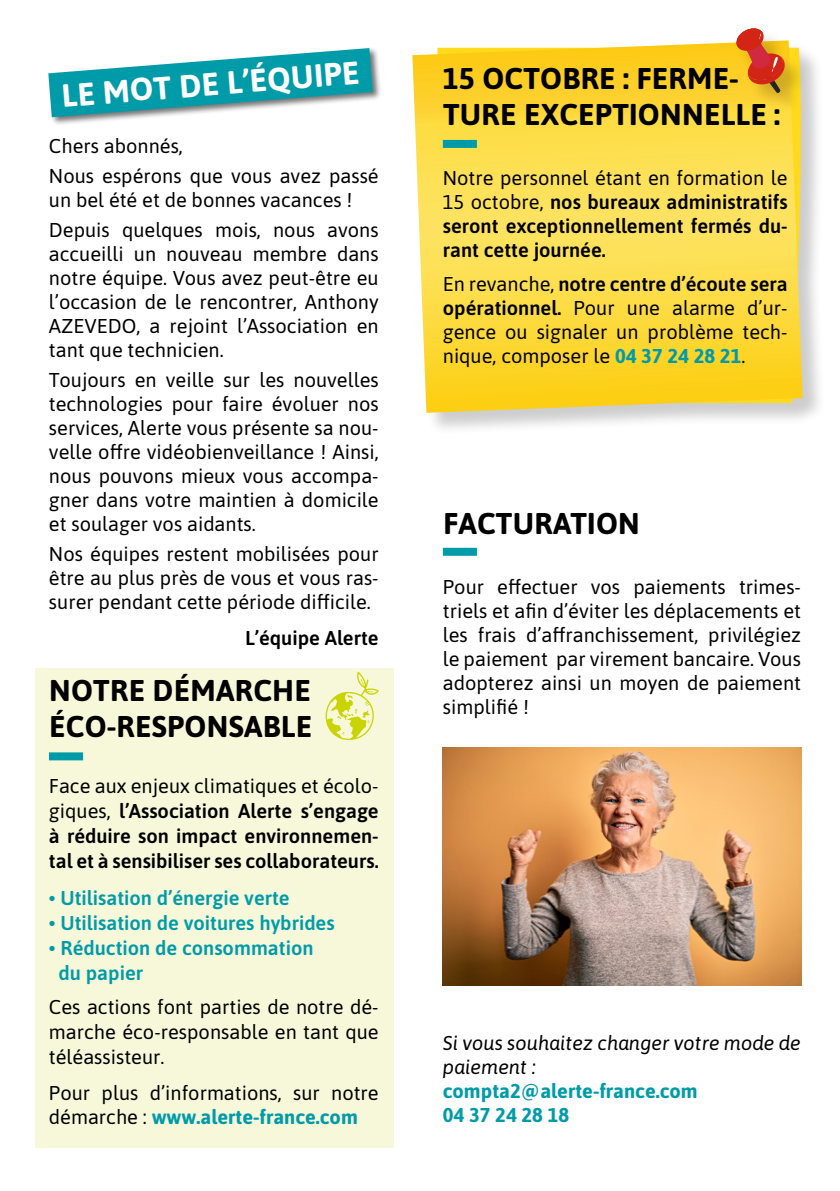
<style>
.page{position:relative;width:840px;height:1191px;background:#fff}
.page>*{position:absolute;margin:0;border:0;box-sizing:border-box;transform-origin:0 0}
.t1{font:700 32px "Asap";color:#fff}
.t2{font:700 30px/36px "Asap";letter-spacing:.01em;color:#000}
.t3{font:20px/24px "Asap";color:#000;text-align:justify}
.t4{font:600 20px/25px "Asap";color:#000;text-align:justify}
.t5{font:600 20px/25px "Asap";color:#009ba9}
.t6{font:italic 20px/24px "Asap";color:#000}
.t7{font:700 20px/24px "Asap";color:#009ba9}
.s1{font-weight:400}
.s2{font-weight:700;color:#009ba9}
.s3{font-weight:600}
</style>
<div class="page">
<div style="left:412px;top:41px;width:413px;height:394px;background:#000;opacity:.2"></div>
<img style="left:412px;top:41px;width:390px;height:372px">
<div style="left:35px;top:669px;width:358px;height:479px;background:#f7f8d9"></div>
<div style="left:47px;top:47px;width:334px;height:79px;background:#000;opacity:.55"></div>
<svg style="left:47px;top:47px;width:326px;height:71px"></svg>
<svg style="left:325px;top:672px;width:53px;height:68px"></svg>
<div style="left:49px;top:752px;width:34px;height:8px;background:#009ba9"></div>
<div style="left:442px;top:548px;width:34px;height:8px;background:#009ba9"></div>
<img style="left:442px;top:747px;width:358px;height:239px">
<div style="left:736px;top:30px;width:71px;height:86px;background:#000;opacity:.17"></div>
<svg style="left:734px;top:28px;width:52px;height:65px;background:#e1833c"></svg>
<div style="left:442px;top:140px;width:34px;height:8px;background:#009ba9"></div>
<h1 class="t1" style="left:60px;top:71px;width:300px;rotate:-4deg">LE MOT DE L’ÉQUIPE</h1>
<p class="t3" style="left:49px;top:130px;width:331px;line-height:30px">Chers abonnés,<br>Nous espérons que vous avez passé</p>
<p class="t3" style="left:49px;top:184px;width:331px;line-height:30px">un bel été et de bonnes vacances !<br>Depuis quelques mois, nous avons</p>
<p class="t3" style="left:49px;top:241px;width:331px">accueilli un nouveau membre dans notre équipe. Vous avez peut-être eu l’occasion de le rencontrer, Anthony AZEVEDO, a rejoint l’Association en tant que technicien.</p>
<p class="t3" style="left:49px;top:367px;width:331px">Toujours en veille sur les nouvelles technologies pour faire évoluer nos services, Alerte vous présente sa nou&shy;velle offre vidéobienveillance ! Ainsi, nous pouvons mieux vous accompa&shy;gner dans votre maintien à domicile et soulager vos aidants.</p>
<p class="t3" style="left:49px;top:541px;width:331px">Nos équipes restent mobilisées pour être au plus près de vous et vous ras&shy;surer pendant cette période difficile.</p>
<p class="t4" style="left:245px;top:624px;width:135px">L’équipe Alerte</p>
<h2 class="t2" style="left:49px;top:671px;width:264px">NOTRE DÉMARCHE<br>ÉCO-RESPONSABLE</h2>
<p class="t4" style="left:49px;top:772px;width:331px"><span class="s1">Face aux enjeux climatiques et écolo&shy;giques,</span> l’Association Alerte s’engage à réduire son impact environnemen&shy;tal et à sensibiliser ses collaborateurs.</p>
<p class="t5" style="left:49px;top:884px;width:242px">• Utilisation d’énergie verte</p>
<p class="t5" style="left:49px;top:909px;width:287px">• Utilisation de voitures hybrides</p>
<p class="t5" style="left:59px;top:934px;width:256px;text-indent:-10px">• Réduction de consommation du papier</p>
<p class="t3" style="left:49px;top:993px;width:331px;line-height:25px">Ces actions font parties de notre dé&shy;marche éco-responsable en tant que téléassisteur.</p>
<p class="t3" style="left:49px;top:1079px;width:331px">Pour plus d’informations, sur notre démarche : <span class="s2">www.alerte-france.com</span></p>
<h2 class="t2" style="left:442px;top:59px;width:338px">15 OCTOBRE : FERME-<br>TURE EXCEPTIONNELLE :</h2>
<p class="t4" style="left:442px;top:164px;width:346px;line-height:24px"><span class="s1">Notre personnel étant en formation le 15 octobre,</span> nos bureaux administratifs seront exceptionnellement fermés du&shy;rant cette journée.</p>
<p class="t3" style="left:442px;top:270px;width:346px">En revanche, <span class="s3">notre centre d’écoute sera opérationnel.</span> Pour une alarme d’ur&shy;gence ou signaler un problème tech&shy;nique, composer le <span class="s2">04 37 24 28 21</span>.</p>
<h2 class="t2" style="left:443px;top:503px;width:198px">FACTURATION</h2>
<p class="t3" style="left:442px;top:574px;width:359px">Pour effectuer vos paiements trimes&shy;triels et afin d’éviter les déplacements et les frais d’affranchissement, privilégiez le paiement par virement bancaire. Vous adopterez ainsi un moyen de paiement simplifié !</p>
<p class="t6" style="left:442px;top:1030px;width:359px">Si vous souhaitez changer votre mode de paiement :</p>
<p class="t7" style="left:442px;top:1078px;width:256px">compta2@alerte-france.com<br>04 37 24 28 18</p>
</div>
